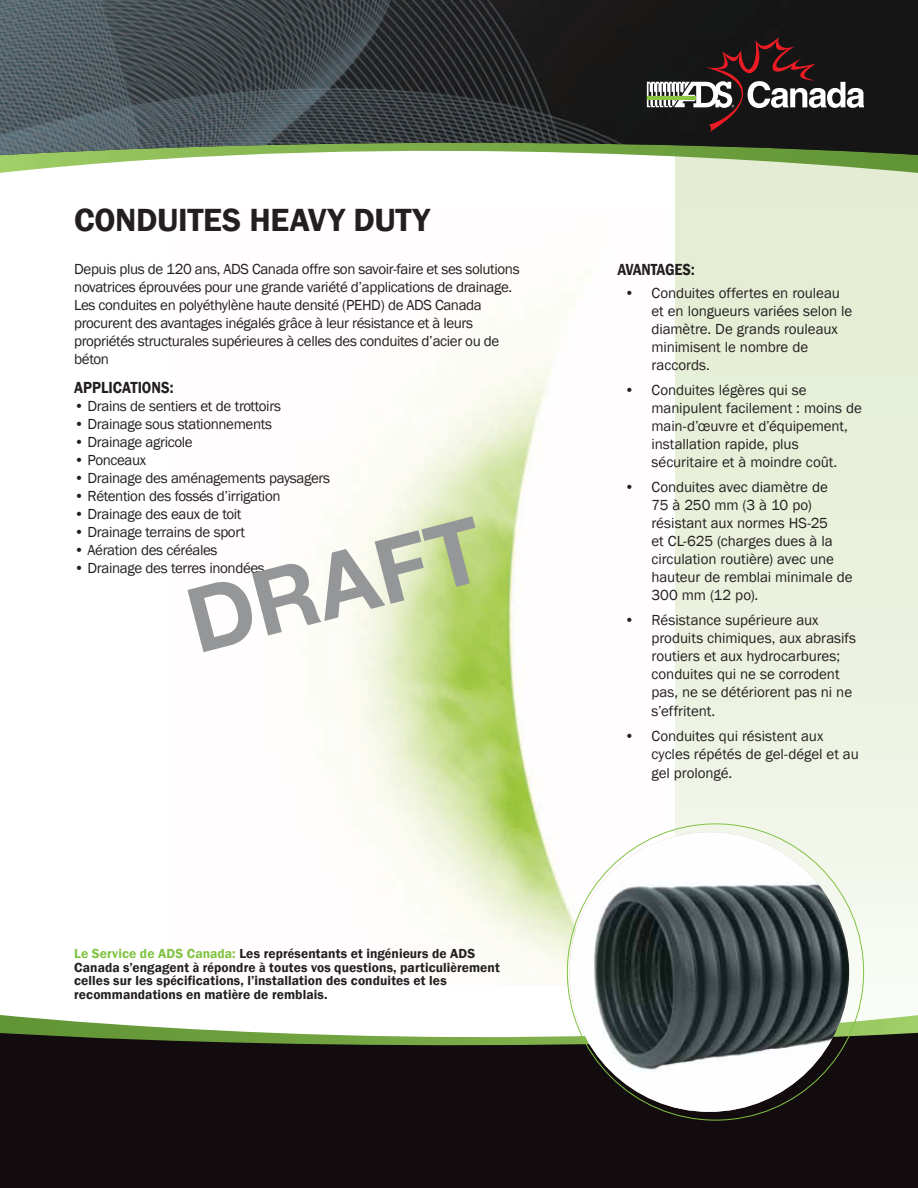
<style>
.page{position:relative;width:918px;height:1188px;background:#fff}
.page>*{position:absolute;margin:0;border:0;box-sizing:border-box;transform-origin:0 0}
.t1{font:700 90px "Helvetica Neue LT";color:#949698}
.t2{font:600 33px "Franklin Gothic";letter-spacing:-.01em;color:#231f20}
.t3{font:600 16.5px "Franklin Gothic";color:#231f20;scale:.9 1}
.t4{font:600 condensed 16.5px "Franklin Gothic";letter-spacing:-.015em;color:#231f20}
.t5{font:15px/18px "Franklin Gothic";letter-spacing:-.015em;color:#231f20}
.t6{font:600 13.5px/13.5px "Franklin Gothic";letter-spacing:.005em;color:#231f20}
.s1{color:#80c342}
</style>
<div class="page">
<img style="left:343px;top:298px;width:325px;height:688px">
<svg style="left:675px;top:173px;width:243px;height:842px;background:#e9f0dc"></svg>
<svg style="left:0;top:1015px;width:918px;height:17px"></svg>
<div style="left:0;top:1032px;width:918px;height:156px;background:#130c0e"></div>
<svg style="left:0;top:155px;width:918px;height:18px"></svg>
<img style="left:0;top:0;width:918px;height:155px">
<svg style="left:647px;top:37px;width:217px;height:95px;background:#3e3535"></svg>
<img style="left:569px;top:832px;width:280px;height:280px;border-radius:140px">
<h2 class="t2" style="left:74px;top:200px;width:357px">CONDUITES HEAVY DUTY</h2>
<p class="t5" style="left:74px;top:260px;width:447px">Depuis plus de 120 ans, ADS Canada offre son savoir-faire et ses solutions novatrices éprouvées pour une grande variété d’applications de drainage.<br>Les conduites en polyéthylène haute densité (PEHD) de ADS Canada procurent des avantages inégalés grâce à leur résistance et à leurs propriétés structurales supérieures à celles des conduites d’acier ou de béton</p>
<p class="t3" style="left:74px;top:377px;width:112px">APPLICATIONS:</p>
<p class="t5" style="left:74px;top:397px;width:208px">• Drains de sentiers et de trottoirs</p>
<p class="t5" style="left:74px;top:415px;width:199px">• Drainage sous stationnements</p>
<p class="t5" style="left:74px;top:433px;width:120px">• Drainage agricole</p>
<p class="t5" style="left:74px;top:451px;width:74px">• Ponceaux</p>
<p class="t5" style="left:74px;top:469px;width:257px">• Drainage des aménagements paysagers</p>
<p class="t5" style="left:74px;top:487px;width:208px">• Rétention des fossés d’irrigation</p>
<p class="t5" style="left:74px;top:505px;width:169px">• Drainage des eaux de toit</p>
<p class="t5" style="left:74px;top:523px;width:172px">• Drainage terrains de sport</p>
<p class="t5" style="left:74px;top:541px;width:145px">• Aération des céréales</p>
<p class="t5" style="left:74px;top:559px;width:192px">• Drainage des terres inondées</p>
<h1 class="t1" style="left:176px;top:568px;width:303px;rotate:-14deg">DRAFT</h1>
<p class="t6" style="left:74px;top:947px;width:427px"><span class="s1">Le Service de ADS Canada:</span> Les représentants et ingénieurs de ADS Canada s’engagent à répondre à toutes vos questions, particulièrement celles sur les spécifications, l’installation des conduites et les recommandations en matière de remblais.</p>
<p class="t4" style="left:618px;top:258px;width:79px">AVANTAGES:</p>
<p class="t5" style="left:652px;top:285px;width:202px;text-indent:-27px">• Conduites offertes en rouleau et en longueurs variées selon le diamètre. De grands rouleaux minimisent le nombre de raccords.</p>
<p class="t5" style="left:652px;top:381px;width:212px;text-indent:-27px">• Conduites légères qui se manipulent facilement : moins de main-d’œuvre et d’équipement, installation rapide, plus sécuritaire et à moindre coût.</p>
<p class="t5" style="left:652px;top:478px;width:203px;text-indent:-27px">• Conduites avec diamètre de<br>75 à 250 mm (3 à 10 po) résistant aux normes HS-25<br>et CL-625 (charges dues à la circulation routière) avec une hauteur de remblai minimale de<br>300 mm (12 po).</p>
<p class="t5" style="left:652px;top:611px;width:206px;text-indent:-27px">• Résistance supérieure aux produits chimiques, aux abrasifs routiers et aux hydrocarbures; conduites qui ne se corrodent pas, ne se détériorent pas ni ne</p>
<p class="t5" style="left:652px;top:702px;width:65px">s’effritent.</p>
<p class="t5" style="left:652px;top:727px;width:209px;text-indent:-27px">• Conduites qui résistent aux cycles répétés de gel-dégel et au</p>
<p class="t5" style="left:652px;top:765px;width:82px">gel prolongé.</p>
</div>
